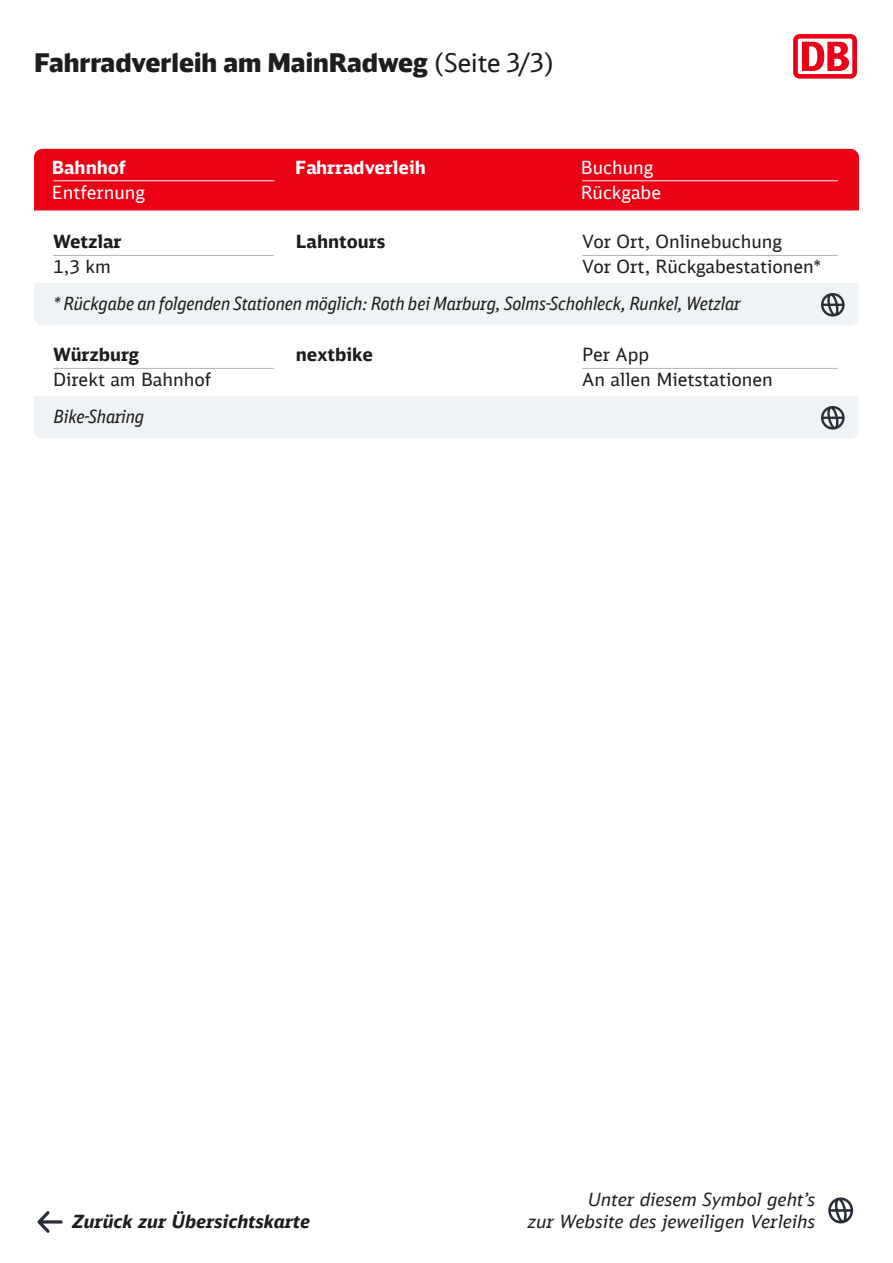
<style>
.page{position:relative;width:893px;height:1263px;background:#fff}
.page>*{position:absolute;margin:0;border:0;box-sizing:border-box;transform-origin:0 0}
.t1{font:900 25.5px "DB Head";color:#1d1d1b}
.t2{font:italic 18px "DB Sans Cond";color:#1d1e1b}
.t3{font:18px "DB Sans";color:#1d1e1b}
.t4{font:italic 18px/22.5px "DB Sans";color:#1d1d1b;text-align:right}
.t5{font:700 18px "DB Sans";color:#1d1e1b}
.t6{font:18px "DB Sans";color:#1d1d1b}
.t7{font:18px/25.5px "DB Sans";color:#fff}
.t8{font:italic 700 18px "DB Sans";color:#1d1d1b}
.t9{font:700 18px "DB Sans";color:#fff}
.t10{font:italic 18px "DB Sans Cond";color:#1d1d1b}
.s1{font-weight:400}
</style>
<div class="page">
<svg style="left:793px;top:34px;width:64px;height:45px"></svg>
<svg style="left:798px;top:39px;width:54px;height:35px"></svg>
<svg style="left:802px;top:42px;width:47px;height:29px"></svg>
<svg style="left:37px;top:1211px;width:26px;height:22px"></svg>
<svg style="left:828px;top:1197px;width:25px;height:26px"></svg>
<div style="left:34px;top:149px;width:825px;height:61px;background:#ec0016"></div>
<hr style="left:53px;top:180px;width:222px;height:1px;background:#fff">
<hr style="left:582px;top:180px;width:256px;height:1px;background:#fff">
<hr style="left:53px;top:255px;width:221px;height:1px;background:#b0b5ba">
<hr style="left:582px;top:255px;width:256px;height:1px;background:#b0b5ba">
<div style="left:34px;top:283px;width:825px;height:42px;background:#f0f3f5"></div>
<hr style="left:53px;top:368px;width:221px;height:1px;background:#b0b5ba">
<hr style="left:582px;top:368px;width:256px;height:1px;background:#b0b5ba">
<div style="left:34px;top:396px;width:825px;height:42px;background:#f0f3f5"></div>
<h1 class="t1" style="left:34px;top:46px;width:522px">Fahrradverleih am MainRadweg <span class="s1">(Seite 3/3)</span></h1>
<p class="t9" style="left:52px;top:156px;width:76px">Bahnhof</p>
<p class="t7" style="left:52px;top:180px;width:95px">Entfernung</p>
<p class="t9" style="left:295px;top:156px;width:132px">Fahrradverleih</p>
<p class="t7" style="left:581px;top:154px;width:82px">Buchung<br>Rückgabe</p>
<p class="t5" style="left:53px;top:230px;width:70px">Wetzlar</p>
<p class="t3" style="left:53px;top:256px;width:59px">1,3 km</p>
<p class="t2" style="left:54px;top:293px;width:688px">* Rückgabe an folgenden Stationen möglich: Roth bei Marburg, Solms-Schohleck, Runkel, Wetzlar</p>
<p class="t5" style="left:296px;top:343px;width:79px">nextbike</p>
<p class="t6" style="left:582px;top:343px;width:68px">Per App</p>
<p class="t3" style="left:582px;top:369px;width:192px">An allen Mietstationen</p>
<p class="t5" style="left:296px;top:230px;width:91px">Lahntours</p>
<p class="t6" style="left:582px;top:230px;width:201px">Vor Ort, Onlinebuchung</p>
<p class="t3" style="left:582px;top:256px;width:240px">Vor Ort, Rückgabestationen*</p>
<p class="t5" style="left:53px;top:343px;width:87px">Würzburg</p>
<p class="t3" style="left:53px;top:369px;width:160px">Direkt am Bahnhof</p>
<p class="t10" style="left:54px;top:406px;width:92px">Bike-Sharing</p>
<p class="t8" style="left:72px;top:1210px;width:239px">Zurück zur Übersichtskarte</p>
<p class="t4" style="left:527px;top:1188px;width:289px">Unter diesem Symbol geht’s<br>zur Website des jeweiligen Verleihs</p>
</div>
